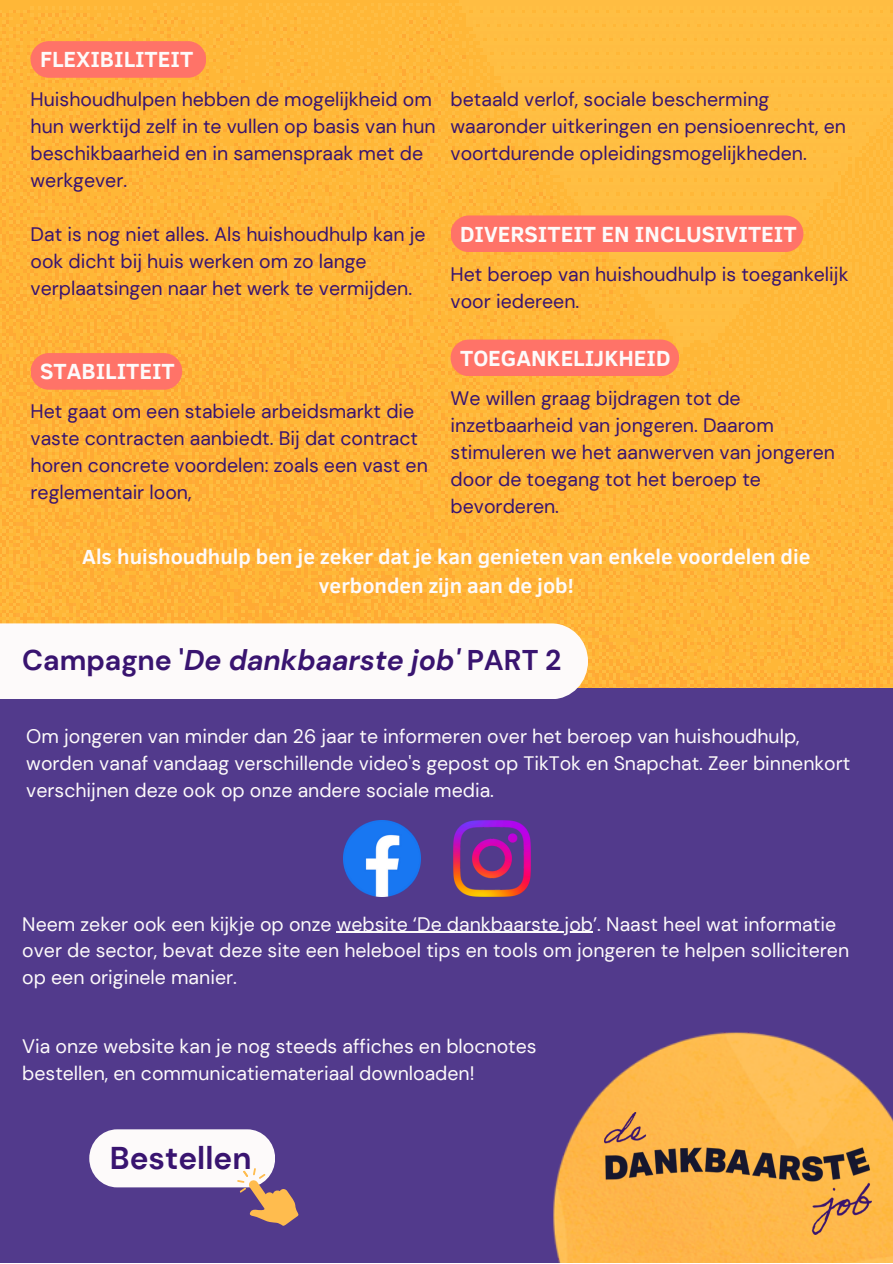
<style>
.page{position:relative;width:893px;height:1264px;background:#fff}
.page>*{position:absolute;margin:0;border:0;box-sizing:border-box;transform-origin:0 0}
.t1{font:700 31.5px "DM Sans";color:#391470}
.t2{font:italic 700 28.5px "DM Sans";color:#391470}
.t3{font:700 22.5px "Clear Sans";color:#fdfafa}
.t4{font:700 21px/29.2px "Clear Sans";color:#fdfafa;text-align:center}
.t5{font:19.5px/27px "DM Sans";color:#391470}
.t6{font:19.5px/27px "DM Sans";color:#fdfafa}
.s1{font-style:normal}
</style>
<div class="page">
<img style="left:0;top:0;width:892px;height:688px">
<div style="left:0;top:688px;width:892px;height:574px;background:#523a8c"></div>
<img style="left:553px;top:1032px;width:339px;height:230px">
<div style="left:31px;top:41px;width:175px;height:37px;background:#ff7368;border-radius:18px"></div>
<div style="left:31px;top:353px;width:151px;height:37px;background:#ff7368;border-radius:18px"></div>
<div style="left:450px;top:215px;width:353px;height:37px;background:#ff7368;border-radius:18px"></div>
<div style="left:450px;top:339px;width:229px;height:37px;background:#ff7368;border-radius:18px"></div>
<svg style="left:0;top:623px;width:587px;height:76px"></svg>
<img style="left:343px;top:820px;width:77px;height:76px">
<img style="left:453px;top:820px;width:77px;height:76px">
<hr style="left:337px;top:931px;width:256px;height:1px;background:#fdfafa">
<div style="left:89px;top:1129px;width:186px;height:58px;background:#fdfafa;border-radius:28px"></div>
<svg style="left:237px;top:1167px;width:62px;height:59px"></svg>
<img style="left:604px;top:1112px;width:267px;height:121px">
<p class="t3" style="left:40px;top:43px;width:155px">FLEXIBILITEIT</p>
<p class="t5" style="left:31px;top:86px;width:406px">Huishoudhulpen hebben de mogelijkheid om hun werktijd zelf in te vullen op basis van hun beschikbaarheid en in samenspraak met de werkgever.</p>
<p class="t5" style="left:31px;top:221px;width:396px">Dat is nog niet alles. Als huishoudhulp kan je ook dicht bij huis werken om zo lange verplaatsingen naar het werk te vermijden.</p>
<p class="t5" style="left:450px;top:86px;width:397px">betaald verlof, sociale bescherming waaronder uitkeringen en pensioenrecht, en voortdurende opleidingsmogelijkheden.</p>
<p class="t3" style="left:460px;top:217px;width:338px">DIVERSITEIT EN INCLUSIVITEIT</p>
<p class="t5" style="left:450px;top:260px;width:399px">Het beroep van huishoudhulp is toegankelijk voor iedereen.</p>
<p class="t3" style="left:40px;top:355px;width:136px">STABILITEIT</p>
<p class="t5" style="left:31px;top:398px;width:399px">Het gaat om een stabiele arbeidsmarkt die vaste contracten aanbiedt. Bij dat contract horen concrete voordelen: zoals een vast en reglementair loon,</p>
<p class="t3" style="left:460px;top:341px;width:212px">TOEGANKELIJKHEID</p>
<p class="t5" style="left:450px;top:384px;width:386px">We willen graag bijdragen tot de inzetbaarheid van jongeren. Daarom stimuleren we het aanwerven van jongeren door de toegang tot het beroep te bevorderen.</p>
<p class="t4" style="left:82px;top:540px;width:729px">Als huishoudhulp ben je zeker dat je kan genieten van enkele voordelen die verbonden zijn aan de job!</p>
<p class="t2" style="left:22px;top:641px;width:540px"><span class="s1">Campagne '</span>De dankbaarste job' <span class="s1">PART 2</span></p>
<p class="t6" style="left:26px;top:723px;width:825px">Om jongeren van minder dan 26 jaar te informeren over het beroep van huishoudhulp, worden vanaf vandaag verschillende video's gepost op TikTok en Snapchat. Zeer binnenkort verschijnen deze ook op onze andere sociale media.</p>
<p class="t6" style="left:22px;top:910px;width:828px">Neem zeker ook een kijkje op onze website ‘De dankbaarste job’. Naast heel wat informatie over de sector, bevat deze site een heleboel tips en tools om jongeren te helpen solliciteren op een originele manier.</p>
<p class="t6" style="left:22px;top:1032px;width:516px">Via onze website kan je nog steeds affiches en blocnotes bestellen, en communicatiemateriaal downloaden!</p>
<p class="t1" style="left:110px;top:1137px;width:143px">Bestellen</p>
</div>
